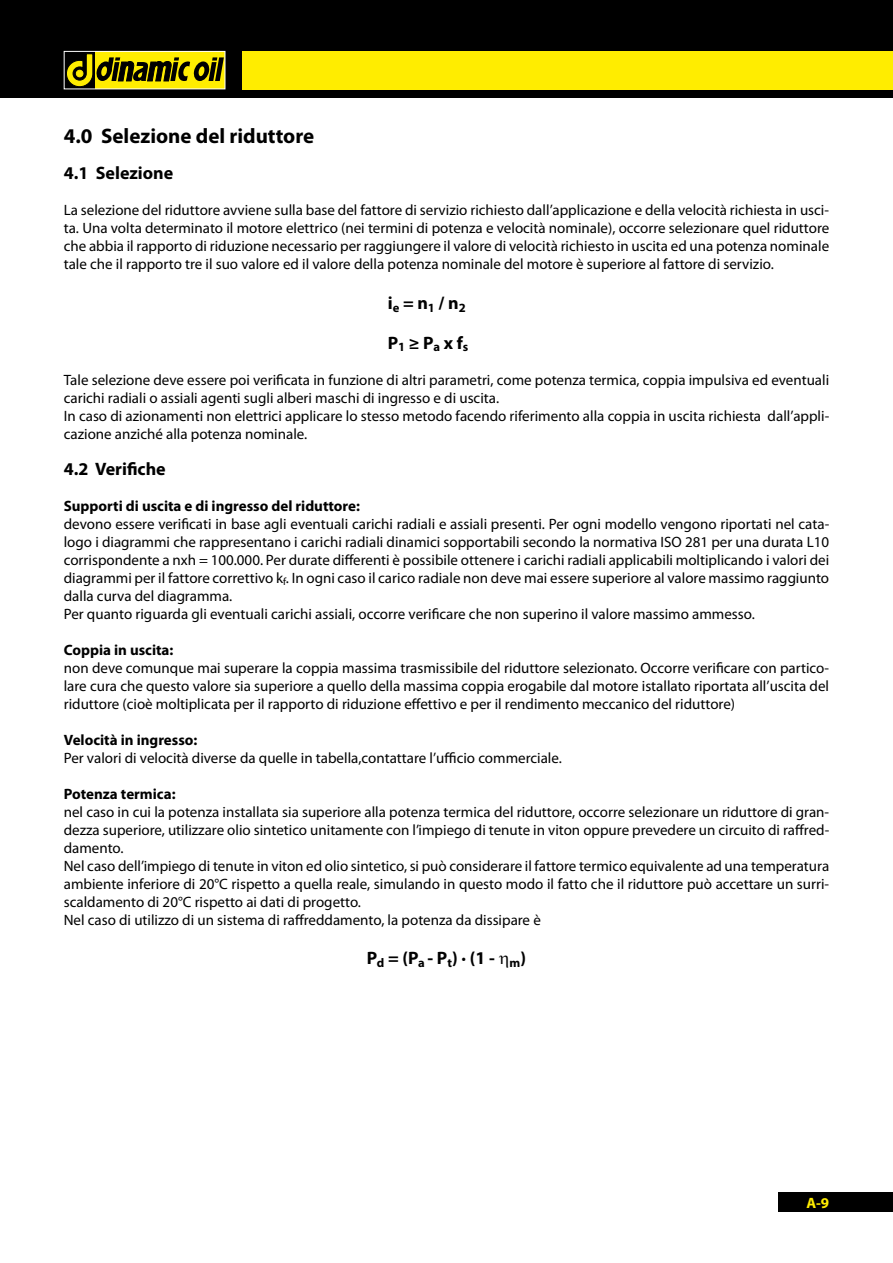
<style>
.page{position:relative;width:893px;height:1263px;background:#fff}
.page>*{position:absolute;margin:0;border:0;box-sizing:border-box;transform-origin:0 0}
.t1{font:700 21px "Myriad Pro";color:#000}
.t2{font:700 18px/39.6px "Myriad Pro";color:#000}
.t3{font:15px/18px "Myriad Pro";color:#000}
.t4{font:700 15px "Myriad Pro";color:#000}
.t5{font:700 15px "Myriad Pro";color:#ffed00}
</style>
<div class="page">
<div style="left:0;top:0;width:893px;height:97px;background:#000"></div>
<div style="left:64px;top:52px;width:161px;height:37px;background:#ffed00"></div>
<svg style="left:66px;top:53px;width:29px;height:1px"></svg>
<svg style="left:66px;top:54px;width:157px;height:33px"></svg>
<div style="left:76px;top:70px;width:7px;height:7px;background:#ffed00;border-radius:50%"></div>
<div style="left:76px;top:70px;width:7px;height:7px;border:1px solid #ffed00;border-radius:50%"></div>
<div style="left:64px;top:51px;width:161px;height:38px;border:1px solid #fff"></div>
<div style="left:778px;top:1193px;width:115px;height:19px;background:#000"></div>
<div style="left:242px;top:51px;width:651px;height:38px;background:#ffed00"></div>
<h1 class="t1" style="left:64px;top:123px;width:252px">4.0 Selezione del riduttore</h1>
<p class="t2" style="left:64px;top:153px;width:111px">4.1 Selezione</p>
<p class="t3" style="left:64px;top:201px;width:767px;text-align:justify">La selezione del riduttore avviene sulla base del fattore di servizio richiesto dall’applicazione e della velocità richiesta in usci&shy;ta. Una volta determinato il motore elettrico (nei termini di potenza e velocità nominale), occorre selezionare quel riduttore che abbia il rapporto di riduzione necessario per raggiungere il valore di velocità richiesto in uscita ed una potenza nominale tale che il rapporto tre il suo valore ed il valore della potenza nominale del motore è superiore al fattore di servizio.</p>
<p class="t2" style="left:388px;top:282px;width:82px">i<sub>e</sub> = n<sub>1</sub> / n<sub>2<br></sub>P<sub>1</sub> ≥ P<sub>a</sub> x f<sub>s</sub></p>
<p class="t3" style="left:64px;top:370px;width:767px">Tale selezione deve essere poi verificata in funzione di altri parametri, come potenza termica, coppia impulsiva ed eventuali carichi radiali o assiali agenti sugli alberi maschi di ingresso e di uscita.<br>In caso di azionamenti non elettrici applicare lo stesso metodo facendo riferimento alla coppia in uscita richiesta dall’appli&shy;cazione anziché alla potenza nominale.</p>
<p class="t2" style="left:64px;top:448px;width:103px">4.2 Verifiche</p>
<p class="t4" style="left:64px;top:496px;width:298px">Supporti di uscita e di ingresso del riduttore:</p>
<p class="t3" style="left:64px;top:514px;width:767px">devono essere verificati in base agli eventuali carichi radiali e assiali presenti. Per ogni modello vengono riportati nel cata&shy;logo i diagrammi che rappresentano i carichi radiali dinamici sopportabili secondo la normativa ISO 281 per una durata L10 corrispondente a nxh = 100.000. Per durate differenti è possibile ottenere i carichi radiali applicabili moltiplicando i valori dei diagrammi per il fattore correttivo k<sub>f</sub>. In ogni caso il carico radiale non deve mai essere superiore al valore massimo raggiunto dalla curva del diagramma.<br>Per quanto riguarda gli eventuali carichi assiali, occorre verificare che non superino il valore massimo ammesso.</p>
<p class="t4" style="left:64px;top:640px;width:111px">Coppia in uscita:</p>
<p class="t3" style="left:64px;top:658px;width:767px;text-align:justify">non deve comunque mai superare la coppia massima trasmissibile del riduttore selezionato. Occorre verificare con partico&shy;lare cura che questo valore sia superiore a quello della massima coppia erogabile dal motore istallato riportata all’uscita del riduttore (cioè moltiplicata per il rapporto di riduzione effettivo e per il rendimento meccanico del riduttore)</p>
<p class="t4" style="left:64px;top:730px;width:135px">Velocità in ingresso:</p>
<p class="t3" style="left:64px;top:748px;width:500px">Per valori di velocità diverse da quelle in tabella,contattare l’ufficio commerciale.</p>
<p class="t4" style="left:64px;top:784px;width:113px">Potenza termica:</p>
<p class="t3" style="left:64px;top:802px;width:767px">nel caso in cui la potenza installata sia superiore alla potenza termica del riduttore, occorre selezionare un riduttore di gran&shy;dezza superiore, utilizzare olio sintetico unitamente con l’impiego di tenute in viton oppure prevedere un circuito di raffred&shy;damento.<br>Nel caso dell’impiego di tenute in viton ed olio sintetico, si può considerare il fattore termico equivalente ad una temperatura ambiente inferiore di 20°C rispetto a quella reale, simulando in questo modo il fatto che il riduttore può accettare un surri&shy;scaldamento di 20°C rispetto ai dati di progetto.<br>Nel caso di utilizzo di un sistema di raffreddamento, la potenza da dissipare è</p>
<p class="t2" style="left:367px;top:938px;width:161px">P<sub>d</sub> = (P<sub>a</sub> - P<sub>t</sub>) · (1 - <sub>m</sub>)</p>
<p class="t5" style="left:806px;top:1193px;width:24px">A-9</p>
</div>
